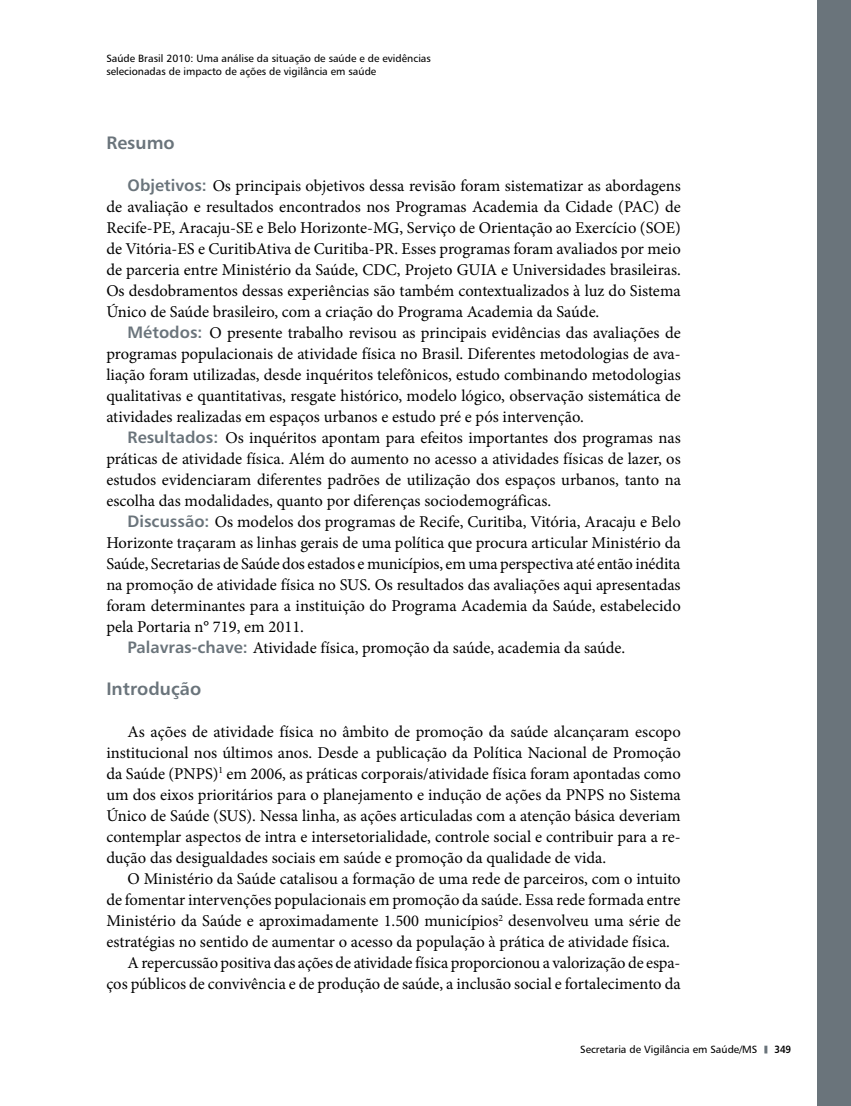
<style>
.page{position:relative;width:851px;height:1106px;background:#fff}
.page>*{position:absolute;margin:0;border:0;box-sizing:border-box;transform-origin:0 0}
.t1{font:18px "Humanist 777 BT Bold B";color:#6a747b}
.t2{font:16.5px/21px "Minion Pro";color:#000;text-align:justify}
.t3{font:10.5px/12.6px "Humanist 777 BT Roman B";color:#000}
.t4{font:10.5px "Humanist 777 BT Bold B";color:#000;scale:.9 1}
.s1{font-family:"Humanist 777 BT Bold B";color:#6a747b}
</style>
<div class="page">
<svg style="left:764px;top:1045px;width:3px;height:8px"></svg>
<div style="left:816px;top:0;width:34px;height:1106px;background:#6a747b"></div>
<p class="t3" style="left:106px;top:52px;width:326px">Saúde Brasil 2010: Uma análise da situação de saúde e de evidências selecionadas de impacto de ações de vigilância em saúde</p>
<p class="t1" style="left:106px;top:131px;width:70px">Resumo</p>
<p class="t2" style="left:106px;top:175px;width:576px;text-indent:21px"><span class="s1">Objetivos:</span> Os principais objetivos dessa revisão foram sistematizar as abordagens de avaliação e resultados encontrados nos Programas Academia da Cidade (PAC) de Recife-PE, Aracaju-SE e Belo Horizonte-MG, Serviço de Orientação ao Exercício (SOE) de Vitória-ES e CuritibAtiva de Curitiba-PR. Esses programas foram avaliados por meio de parceria entre Ministério da Saúde, CDC, Projeto GUIA e Universidades brasileiras.<br>Os desdobramentos dessas experiências são também contextualizados à luz do Sistema Único de Saúde brasileiro, com a criação do Programa Academia da Saúde.</p>
<p class="t2" style="left:106px;top:322px;width:576px;text-indent:21px"><span class="s1">Métodos:</span> O presente trabalho revisou as principais evidências das avaliações de programas populacionais de atividade física no Brasil. Diferentes metodologias de ava&shy;liação foram utilizadas, desde inquéritos telefônicos, estudo combinando metodologias qualitativas e quantitativas, resgate histórico, modelo lógico, observação sistemática de atividades realizadas em espaços urbanos e estudo pré e pós intervenção.</p>
<p class="t2" style="left:106px;top:427px;width:576px;text-indent:21px"><span class="s1">Resultados:</span> Os inquéritos apontam para efeitos importantes dos programas nas práticas de atividade física. Além do aumento no acesso a atividades físicas de lazer, os estudos evidenciaram diferentes padrões de utilização dos espaços urbanos, tanto na escolha das modalidades, quanto por diferenças sociodemográficas.</p>
<p class="t2" style="left:128px;top:511px;width:554px"><span class="s1">Discussão:</span> Os modelos dos programas de Recife, Curitiba, Vitória, Aracaju e Belo</p>
<p class="t2" style="left:106px;top:532px;width:575px">Horizonte traçaram as linhas gerais de uma política que procura articular Ministério da</p>
<p class="t2" style="left:106px;top:553px;width:575px">Saúde, Secretarias de Saúde dos estados e municípios, em uma perspectiva até então inédita</p>
<p class="t2" style="left:106px;top:574px;width:575px">na promoção de atividade física no SUS. Os resultados das avaliações aqui apresentadas</p>
<p class="t2" style="left:106px;top:595px;width:576px">foram determinantes para a instituição do Programa Academia da Saúde, estabelecido</p>
<p class="t2" style="left:106px;top:616px;width:199px">pela Portaria n° 719, em 2011.</p>
<p class="t2" style="left:128px;top:637px;width:499px"><span class="s1">Palavras-chave:</span> Atividade física, promoção da saúde, academia da saúde.</p>
<p class="t1" style="left:106px;top:677px;width:96px">Introdução</p>
<p class="t2" style="left:106px;top:721px;width:576px;text-indent:21px">As ações de atividade física no âmbito de promoção da saúde alcançaram escopo institucional nos últimos anos. Desde a publicação da Política Nacional de Promoção da Saúde (PNPS)<sup>1</sup> em 2006, as práticas corporais/atividade física foram apontadas como um dos eixos prioritários para o planejamento e indução de ações da PNPS no Sistema Único de Saúde (SUS). Nessa linha, as ações articuladas com a atenção básica deveriam contemplar aspectos de intra e intersetorialidade, controle social e contribuir para a re&shy;dução das desigualdades sociais em saúde e promoção da qualidade de vida.</p>
<p class="t2" style="left:128px;top:868px;width:554px">O Ministério da Saúde catalisou a formação de uma rede de parceiros, com o intuito</p>
<p class="t2" style="left:106px;top:889px;width:575px">de fomentar intervenções populacionais em promoção da saúde. Essa rede formada entre</p>
<p class="t2" style="left:106px;top:910px;width:576px">Ministério da Saúde e aproximadamente 1.500 municípios<sup>2</sup> desenvolveu uma série de</p>
<p class="t2" style="left:106px;top:931px;width:565px">estratégias no sentido de aumentar o acesso da população à prática de atividade física.</p>
<p class="t2" style="left:128px;top:952px;width:554px">A repercussão positiva das ações de atividade física proporcionou a valorização de espa-</p>
<p class="t2" style="left:106px;top:973px;width:575px">ços públicos de convivência e de produção de saúde, a inclusão social e fortalecimento da</p>
<p class="t3" style="left:580px;top:1043px;width:179px">Secretaria de Vigilância em Saúde/MS</p>
<p class="t4" style="left:774px;top:1043px;width:20px">349</p>
</div>
